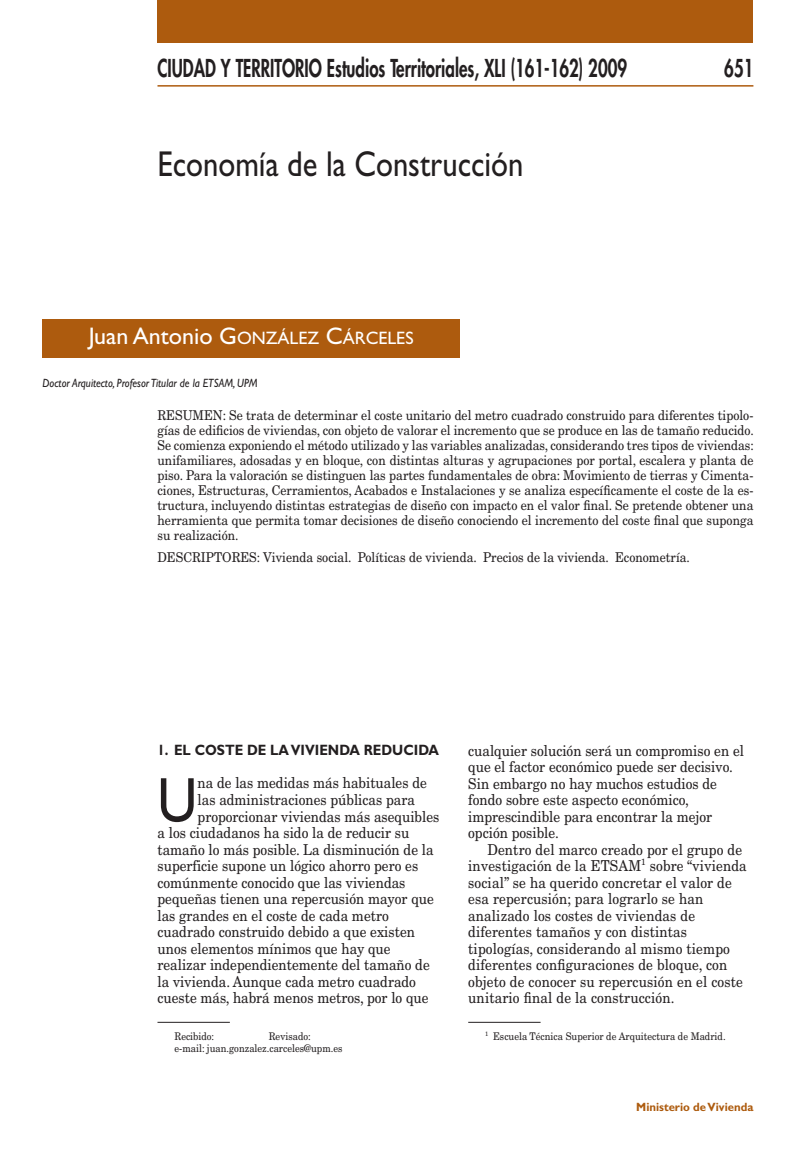
<style>
.page{position:relative;width:796px;height:1149px;background:#fff}
.page>*{position:absolute;margin:0;border:0;box-sizing:border-box;transform-origin:0 0}
.t1{font:63.45px "Gill Sans";color:#231f20;scale:.88 1}
.t2{font:36px "Gill Sans";color:#231f20;scale:.85 1}
.t3{font:800 24px "Futura";color:#231f20;scale:.7 1}
.t4{font:18px "Gill Sans";color:#fff}
.t5{font:15px/16.5px "New Century Schlbk";color:#231f20;scale:.9 1}
.t6{font:700 15px "Gill Sans";color:#231f20;scale:.9 1}
.t7{font:13.5px/15px "New Century Schlbk";color:#231f20;text-align:justify;scale:.9 1}
.t8{font:italic 12px "Gill Sans";color:#231f20;scale:.9 1}
.t9{font:700 12px "Gill Sans";color:#ad5b0e;scale:.95 1}
.t10{font:10.5px "New Century Schlbk";color:#231f20;scale:.9 1}
.s1{font-size:24px}
</style>
<div class="page">
<div style="left:157px;top:0;width:596px;height:43px;background:#ad5b0e"></div>
<hr style="left:157px;top:85px;width:596px;height:2px;background:#ad5b0e">
<div style="left:43px;top:319px;width:416px;height:38px;background:#ad5b0e"></div>
<hr style="left:157px;top:1021px;width:73px;height:1px;background:#231f20">
<hr style="left:468px;top:1021px;width:72px;height:1px;background:#231f20">
<h3 class="t3" style="left:157px;top:56px;width:672px">CIUDAD Y TERRITORIO Estudios Territoriales, XLI (161-162) 2009</h3>
<h3 class="t3" style="left:723px;top:56px;width:43px">651</h3>
<h2 class="t2" style="left:157px;top:151px;width:432px">Economía de la Construcción</h2>
<p class="t4" style="left:89px;top:332px;width:326px"><span class="s1">Juan Antonio G</span>ONZÁLEZ <span class="s1">C</span>ÁRCELES</p>
<p class="t8" style="left:43px;top:379px;width:240px">Doctor Arquitecto, Profesor Titular de la ETSAM, UPM</p>
<p class="t7" style="left:157px;top:408px;width:663px">RESUMEN: Se trata de determinar el coste unitario del metro cuadrado construido para diferentes tipolo&shy;gías de edificios de viviendas, con objeto de valorar el incremento que se produce en las de tamaño reducido.<br>Se comienza exponiendo el método utilizado y las variables analizadas, considerando tres tipos de viviendas: unifamiliares, adosadas y en bloque, con distintas alturas y agrupaciones por portal, escalera y planta de piso. Para la valoración se distinguen las partes fundamentales de obra: Movimiento de tierras y Cimenta&shy;ciones, Estructuras, Cerramientos, Acabados e Instalaciones y se analiza específicamente el coste de la es&shy;tructura, incluyendo distintas estrategias de diseño con impacto en el valor final. Se pretende obtener una herramienta que permita tomar decisiones de diseño conociendo el incremento del coste final que suponga su realización.</p>
<p class="t7" style="left:157px;top:551px;width:592px">DESCRIPTORES: Vivienda social. Políticas de vivienda. Precios de la vivienda. Econometría.</p>
<p class="t6" style="left:157px;top:744px;width:314px">1. EL COSTE DE LA VIVIENDA REDUCIDA</p>
<h1 class="t1" style="left:157px;top:778px;width:46px">U</h1>
<p class="t5" style="left:197px;top:776px;width:256px">na de las medidas más habituales de</p>
<p class="t5" style="left:197px;top:792px;width:243px">las administraciones públicas para</p>
<p class="t5" style="left:197px;top:809px;width:270px">proporcionar viviendas más asequibles</p>
<p class="t5" style="left:157px;top:825px;width:281px">a los ciudadanos ha sido la de reducir su</p>
<p class="t5" style="left:157px;top:842px;width:308px">tamaño lo más posible. La disminución de la</p>
<p class="t5" style="left:157px;top:858px;width:291px">superficie supone un lógico ahorro pero es</p>
<p class="t5" style="left:157px;top:875px;width:277px">comúnmente conocido que las viviendas</p>
<p class="t5" style="left:157px;top:891px;width:308px">pequeñas tienen una repercusión mayor que</p>
<p class="t5" style="left:157px;top:908px;width:258px">las grandes en el coste de cada metro</p>
<p class="t5" style="left:157px;top:924px;width:287px">cuadrado construido debido a que existen</p>
<p class="t5" style="left:157px;top:941px;width:260px">unos elementos mínimos que hay que</p>
<p class="t5" style="left:157px;top:957px;width:304px">realizar independientemente del tamaño de</p>
<p class="t5" style="left:157px;top:974px;width:288px">la vivienda. Aunque cada metro cuadrado</p>
<p class="t5" style="left:157px;top:990px;width:302px">cueste más, habrá menos metros, por lo que</p>
<p class="t10" style="left:174px;top:1043px;width:188px">e-mail: juan.gonzalez.carceles@upm.es</p>
<p class="t5" style="left:468px;top:743px;width:308px">cualquier solución será un compromiso en el que el factor económico puede ser decisivo.<br>Sin embargo no hay muchos estudios de fondo sobre este aspecto económico, imprescindible para encontrar la mejor opción posible.</p>
<p class="t5" style="left:468px;top:842px;width:311px;text-indent:19px">Dentro del marco creado por el grupo de investigación de la ETSAM<sup>1</sup> sobre “vivienda social” se ha querido concretar el valor de esa repercusión; para lograrlo se han analizado los costes de viviendas de diferentes tamaños y con distintas tipologías, considerando al mismo tiempo diferentes configuraciones de bloque, con objeto de conocer su repercusión en el coste unitario final de la construcción.</p>
<p class="t10" style="left:485px;top:1031px;width:268px"><sup>1</sup> Escuela Técnica Superior de Arquitectura de Madrid.</p>
<p class="t9" style="left:636px;top:1102px;width:125px">Ministerio de Vivienda</p>
</div>
